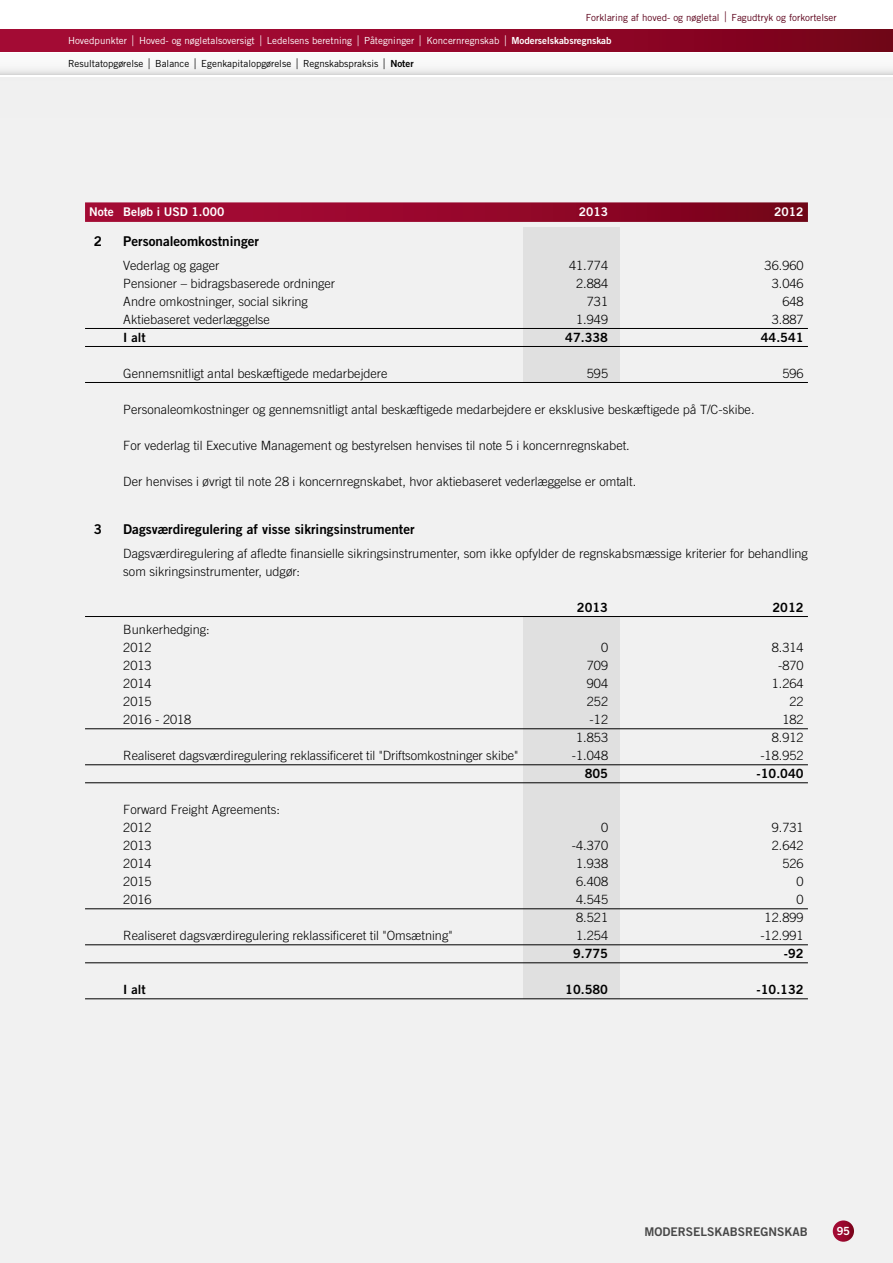
<style>
.page{position:relative;width:893px;height:1263px;background:#f1f1f1}
.page>*{position:absolute;margin:0;border:0;box-sizing:border-box;transform-origin:0 0}
.t1{font:13.5px "Trade Gothic LT Std Bd 2";color:#000}
.t2{font:300 12.75px/18px "Trade Gothic LT Std";color:#000}
.t3{font:12.75px "Trade Gothic LT Std Bd 2";color:#000}
.t4{font:12px "Trade Gothic LT Std Bd 2";color:#fff}
.t5{font:12px "Trade Gothic LT Std Bd 2";color:#484848}
.t6{font:11.25px "Trade Gothic LT Std Bd 2";color:#fff}
.t7{font:9.75px "Trade Gothic LT Std";color:#fff}
.t8{font:9.75px "Trade Gothic LT Std";color:#000}
.t9{font:9.75px "Trade Gothic LT Std";color:#5c001a}
.s1{font-size:14.7px}
.s2{font-family:"Trade Gothic LT Std Bd 2"}
</style>
<div class="page">
<div style="left:523px;top:227px;width:96px;height:155px;background:#e0e0e0"></div>
<div style="left:523px;top:616px;width:96px;height:383px;background:#e0e0e0"></div>
<div style="left:85px;top:202px;width:723px;height:20px;background:linear-gradient(to right,#ac0b39,#7a031b)"></div>
<hr style="left:85px;top:328px;width:723px;height:1px;background:#000">
<hr style="left:85px;top:346px;width:723px;height:1px;background:#000">
<hr style="left:85px;top:382px;width:723px;height:1px;background:#000">
<hr style="left:85px;top:616px;width:723px;height:1px;background:#000">
<hr style="left:85px;top:728px;width:723px;height:1px;background:#000">
<hr style="left:85px;top:764px;width:723px;height:1px;background:#000">
<hr style="left:85px;top:782px;width:723px;height:1px;background:#000">
<hr style="left:85px;top:908px;width:723px;height:1px;background:#000">
<hr style="left:85px;top:944px;width:723px;height:1px;background:#000">
<hr style="left:85px;top:962px;width:723px;height:1px;background:#000">
<hr style="left:85px;top:998px;width:723px;height:1px;background:#000">
<svg style="left:833px;top:1220px;width:21px;height:22px"></svg>
<div style="left:0;top:0;width:893px;height:77px;background:#fff"></div>
<div style="left:0;top:30px;width:893px;height:21px;background:linear-gradient(to right,#ac0b39,#7a031b)"></div>
<div style="left:0;top:53px;width:893px;height:21px;background:linear-gradient(to right,#f5f5f5,#f5f5f5)"></div>
<p class="t9" style="left:586px;top:11px;width:252px">Forklaring af hoved- og nøgletal <span class="s1">|</span> Fagudtryk og forkortelser</p>
<p class="t7" style="left:68px;top:35px;width:545px">Hovedpunkter <span class="s1">|</span> Hoved- og nøgletalsoversigt <span class="s1">|</span> Ledelsens beretning <span class="s1">|</span> Påtegninger <span class="s1">|</span> Koncernregnskab <span class="s1">|</span> <span class="s2">Moderselskabsregnskab</span></p>
<p class="t8" style="left:68px;top:58px;width:347px">Resultatopgørelse <span class="s1">|</span> Balance <span class="s1">|</span> Egenkapitalopgørelse <span class="s1">|</span> Regnskabspraksis <span class="s1">|</span> <span class="s2">Noter</span></p>
<p class="t4" style="left:89px;top:204px;width:137px">Note Beløb i USD 1.000</p>
<p class="t4" style="left:579px;top:204px;width:31px">2013</p>
<p class="t4" style="left:774px;top:204px;width:31px">2012</p>
<p class="t1" style="left:94px;top:233px;width:10px">2</p>
<p class="t1" style="left:123px;top:233px;width:137px">Personaleomkostninger</p>
<p class="t2" style="left:123px;top:256px;width:98px">Vederlag og gager</p>
<p class="t2" style="left:569px;top:256px;width:40px">41.774</p>
<p class="t2" style="left:765px;top:256px;width:40px">36.960</p>
<p class="t2" style="left:123px;top:274px;width:213px">pensioner – bidragsbaserede ordninger</p>
<p class="t2" style="left:576px;top:274px;width:33px">2.884</p>
<p class="t2" style="left:772px;top:274px;width:33px">3.046</p>
<p class="t2" style="left:123px;top:292px;width:186px">andre omkostninger, social sikring</p>
<p class="t2" style="left:587px;top:292px;width:23px">731</p>
<p class="t2" style="left:782px;top:292px;width:23px">648</p>
<p class="t2" style="left:123px;top:310px;width:148px">aktiebaseret vederlæggelse</p>
<p class="t2" style="left:576px;top:310px;width:33px">1.949</p>
<p class="t2" style="left:772px;top:310px;width:33px">3.887</p>
<p class="t3" style="left:123px;top:330px;width:24px">I alt</p>
<p class="t3" style="left:565px;top:330px;width:44px">47.338</p>
<p class="t3" style="left:761px;top:330px;width:44px">44.541</p>
<p class="t2" style="left:123px;top:364px;width:266px">gennemsnitligt antal beskæftigede medarbejdere</p>
<p class="t2" style="left:587px;top:364px;width:23px">595</p>
<p class="t2" style="left:782px;top:364px;width:23px">596</p>
<p class="t2" style="left:123px;top:400px;width:633px">personaleomkostninger og gennemsnitligt antal beskæftigede medarbejdere er eksklusive beskæftigede på t/c-skibe.</p>
<p class="t2" style="left:123px;top:436px;width:508px">For vederlag til executive management og bestyrelsen henvises til note 5 i koncernregnskabet.</p>
<p class="t2" style="left:123px;top:472px;width:514px">der henvises i øvrigt til note 28 i koncernregnskabet, hvor aktiebaseret vederlæggelse er omtalt.</p>
<p class="t1" style="left:94px;top:521px;width:10px">3</p>
<p class="t1" style="left:123px;top:521px;width:293px">Dagsværdiregulering af visse sikringsinstrumenter</p>
<p class="t2" style="left:123px;top:544px;width:686px">dagsværdiregulering af afledte finansielle sikringsinstrumenter, som ikke opfylder de regnskabsmæssige kriterier for behandling som sikringsinstrumenter, udgør:</p>
<p class="t3" style="left:577px;top:600px;width:33px">2013</p>
<p class="t3" style="left:772px;top:600px;width:33px">2012</p>
<p class="t2" style="left:123px;top:621px;width:88px">bunkerhedging:<br>2012</p>
<p class="t2" style="left:601px;top:639px;width:9px">0</p>
<p class="t2" style="left:772px;top:639px;width:33px">8.314</p>
<p class="t2" style="left:123px;top:657px;width:30px">2013</p>
<p class="t2" style="left:587px;top:657px;width:23px">709</p>
<p class="t2" style="left:778px;top:657px;width:27px">-870</p>
<p class="t2" style="left:123px;top:675px;width:30px">2014</p>
<p class="t2" style="left:587px;top:675px;width:23px">904</p>
<p class="t2" style="left:772px;top:675px;width:33px">1.264</p>
<p class="t2" style="left:123px;top:693px;width:30px">2015</p>
<p class="t2" style="left:587px;top:693px;width:23px">252</p>
<p class="t2" style="left:789px;top:693px;width:16px">22</p>
<p class="t2" style="left:123px;top:711px;width:70px">2016 - 2018</p>
<p class="t2" style="left:590px;top:711px;width:20px">-12</p>
<p class="t2" style="left:782px;top:711px;width:23px">182</p>
<p class="t2" style="left:576px;top:729px;width:33px">1.853</p>
<p class="t2" style="left:772px;top:729px;width:33px">8.912</p>
<p class="t2" style="left:123px;top:747px;width:397px">Realiseret dagsværdiregulering reklassificeret til "driftsomkostninger skibe"</p>
<p class="t2" style="left:572px;top:747px;width:38px">-1.048</p>
<p class="t2" style="left:760px;top:747px;width:45px">-18.952</p>
<p class="t3" style="left:585px;top:766px;width:25px">805</p>
<p class="t3" style="left:756px;top:766px;width:49px">-10.040</p>
<p class="t2" style="left:123px;top:801px;width:158px">Forward Freight agreements:<br>2012</p>
<p class="t2" style="left:601px;top:819px;width:9px">0</p>
<p class="t2" style="left:772px;top:819px;width:33px">9.731</p>
<p class="t2" style="left:123px;top:837px;width:30px">2013</p>
<p class="t2" style="left:572px;top:837px;width:38px">-4.370</p>
<p class="t2" style="left:772px;top:837px;width:33px">2.642</p>
<p class="t2" style="left:123px;top:855px;width:30px">2014</p>
<p class="t2" style="left:576px;top:855px;width:33px">1.938</p>
<p class="t2" style="left:782px;top:855px;width:23px">526</p>
<p class="t2" style="left:123px;top:873px;width:30px">2015</p>
<p class="t2" style="left:576px;top:873px;width:33px">6.408</p>
<p class="t2" style="left:796px;top:873px;width:9px">0</p>
<p class="t2" style="left:123px;top:891px;width:30px">2016</p>
<p class="t2" style="left:576px;top:891px;width:33px">4.545</p>
<p class="t2" style="left:796px;top:891px;width:9px">0</p>
<p class="t2" style="left:576px;top:909px;width:33px">8.521</p>
<p class="t2" style="left:765px;top:909px;width:40px">12.899</p>
<p class="t2" style="left:123px;top:927px;width:331px">Realiseret dagsværdiregulering reklassificeret til "omsætning"</p>
<p class="t2" style="left:576px;top:927px;width:33px">1.254</p>
<p class="t2" style="left:760px;top:927px;width:45px">-12.991</p>
<p class="t3" style="left:573px;top:946px;width:37px">9.775</p>
<p class="t3" style="left:784px;top:946px;width:21px">-92</p>
<p class="t3" style="left:123px;top:982px;width:24px">I alt</p>
<p class="t3" style="left:565px;top:982px;width:44px">10.580</p>
<p class="t3" style="left:756px;top:982px;width:49px">-10.132</p>
<p class="t5" style="left:645px;top:1224px;width:165px">MODERSELSkABSREGNSkAB</p>
<p class="t6" style="left:837px;top:1224px;width:15px">95</p>
</div>
